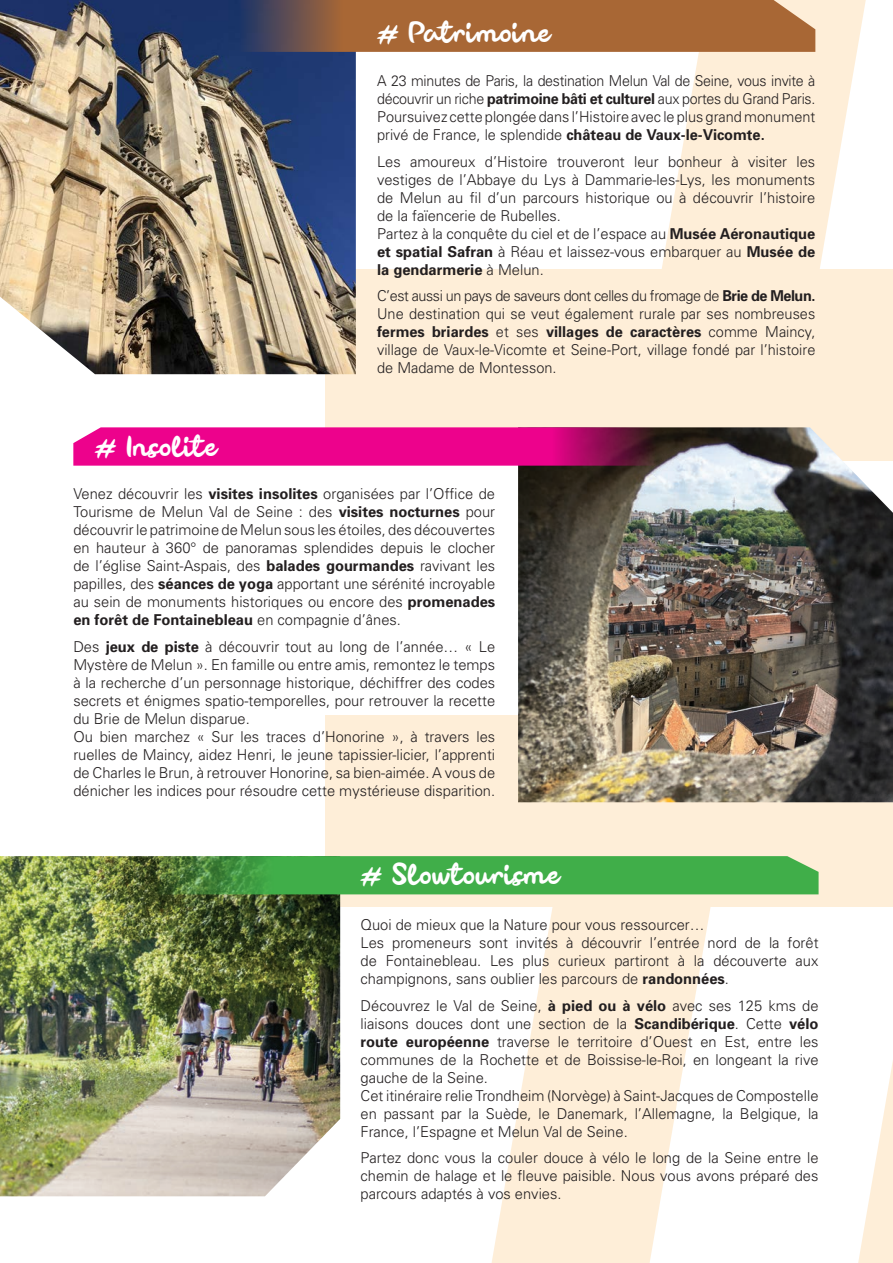
<style>
.page{position:relative;width:893px;height:1263px;background:#fff}
.page>*{position:absolute;margin:0;border:0;box-sizing:border-box;transform-origin:0 0}
.t1{font:34.5px "Dillova";color:#fff}
.t2{font:300 15px/18px "Univers";color:#231f20;text-align:justify}
.t3{font:300 15px/18px "Univers";letter-spacing:-.02em;color:#231f20;scale:.95 1}
.t4{font:300 15px "Univers";letter-spacing:-.03em;color:#231f20;scale:.96 1}
.s1{font-size:40.5px}
.s2{font-weight:700}
</style>
<div class="page">
<div style="left:325px;top:268px;width:568px;height:192px;background:#feeed8"></div>
<svg style="left:492px;top:0;width:374px;height:1263px;fill:#feeed8"></svg>
<svg style="left:858px;top:1059px;width:35px;height:204px"></svg>
<div style="left:325px;top:715px;width:568px;height:192px;background:#feeed8"></div>
<img style="left:0;top:0;width:356px;height:374px">
<svg style="left:227px;top:0;width:588px;height:52px;background:#99633e"></svg>
<img style="left:518px;top:427px;width:375px;height:375px">
<img style="left:0;top:856px;width:340px;height:340px">
<svg style="left:73px;top:427px;width:594px;height:39px;background:#d80b82"></svg>
<svg style="left:141px;top:856px;width:678px;height:38px;background:#43a547"></svg>
<p class="t1" style="left:95px;top:430px;width:123px"><span class="s1">#</span> Insolite</p>
<p class="t1" style="left:377px;top:16px;width:174px"><span class="s1">#</span> Patrimoine</p>
<p class="t3" style="left:377px;top:71px;width:463px">A 23 minutes de Paris, la destination Melun Val de Seine, vous invite à découvrir un riche <span class="s2">patrimoine bâti et culturel</span> aux portes du Grand Paris.</p>
<p class="t2" style="left:377px;top:107px;width:440px">Poursuivez cette plongée dans l’Histoire avec le plus grand monument privé de France, le splendide <span class="s2">château de Vaux-le-Vicomte.</span></p>
<p class="t2" style="left:377px;top:152px;width:440px">Les amoureux d’Histoire trouveront leur bonheur à visiter les vestiges de l’Abbaye du Lys à Dammarie-les-Lys, les monuments de Melun au fil d’un parcours historique ou à découvrir l’histoire de la faïencerie de Rubelles.</p>
<p class="t2" style="left:377px;top:224px;width:440px">Partez à la conquête du ciel et de l’espace au <span class="s2">Musée Aéronautique et spatial Safran</span> à Réau et laissez-vous embarquer au <span class="s2">Musée de la gendarmerie</span> à Melun.</p>
<p class="t4" style="left:377px;top:287px;width:458px">C’est aussi un pays de saveurs dont celles du fromage de <span class="s2">Brie de Melun.</span></p>
<p class="t2" style="left:377px;top:304px;width:440px">Une destination qui se veut également rurale par ses nombreuses <span class="s2">fermes briardes</span> et ses <span class="s2">villages de caractères</span> comme Maincy, village de Vaux-le-Vicomte et Seine-Port, village fondé par l’histoire de Madame de Montesson.</p>
<p class="t2" style="left:73px;top:484px;width:423px">Venez découvrir les <span class="s2">visites insolites</span> organisées par l’Office de Tourisme de Melun Val de Seine : des <span class="s2">visites nocturnes</span> pour découvrir le patrimoine de Melun sous les étoiles, des découvertes en hauteur à 360° de panoramas splendides depuis le clocher de l’église Saint-Aspais, des <span class="s2">balades gourmandes</span> ravivant les papilles, des <span class="s2">séances de yoga</span> apportant une sérénité incroyable au sein de monuments historiques ou encore des <span class="s2">promenades en forêt de Fontainebleau</span> en compagnie d’ânes.</p>
<p class="t2" style="left:73px;top:637px;width:423px">Des <span class="s2">jeux de piste</span> à découvrir tout au long de l’année… « Le Mystère de Melun ». En famille ou entre amis, remontez le temps à la recherche d’un personnage historique, déchiffrer des codes secrets et énigmes spatio-temporelles, pour retrouver la recette du Brie de Melun disparue.</p>
<p class="t2" style="left:73px;top:727px;width:423px">Ou bien marchez « Sur les traces d’Honorine », à travers les ruelles de Maincy, aidez Henri, le jeune tapissier-licier, l’apprenti de Charles le Brun, à retrouver Honorine, sa bien-aimée. A vous de dénicher les indices pour résoudre cette mystérieuse disparition.</p>
<p class="t1" style="left:361px;top:858px;width:200px"><span class="s1">#</span> Slowtourisme</p>
<p class="t2" style="left:361px;top:915px;width:345px">Quoi de mieux que la Nature pour vous ressourcer…</p>
<p class="t2" style="left:361px;top:933px;width:459px">Les promeneurs sont invités à découvrir l’entrée nord de la forêt de Fontainebleau. Les plus curieux partiront à la découverte aux champignons, sans oublier les parcours de <span class="s2">randonnées</span>.</p>
<p class="t2" style="left:361px;top:996px;width:459px">Découvrez le Val de Seine, <span class="s2">à pied ou à vélo</span> avec ses 125 kms de liaisons douces dont une section de la <span class="s2">Scandibérique</span>. Cette <span class="s2">vélo route européenne</span> traverse le territoire d’Ouest en Est, entre les communes de la Rochette et de Boissise-le-Roi, en longeant la rive gauche de la Seine.</p>
<p class="t2" style="left:361px;top:1086px;width:460px">Cet itinéraire relie Trondheim (Norvège) à Saint-Jacques de Compostelle en passant par la Suède, le Danemark, l’Allemagne, la Belgique, la France, l’Espagne et Melun Val de Seine.</p>
<p class="t2" style="left:361px;top:1148px;width:459px">Partez donc vous la couler douce à vélo le long de la Seine entre le chemin de halage et le fleuve paisible. Nous vous avons préparé des parcours adaptés à vos envies.</p>
</div>
